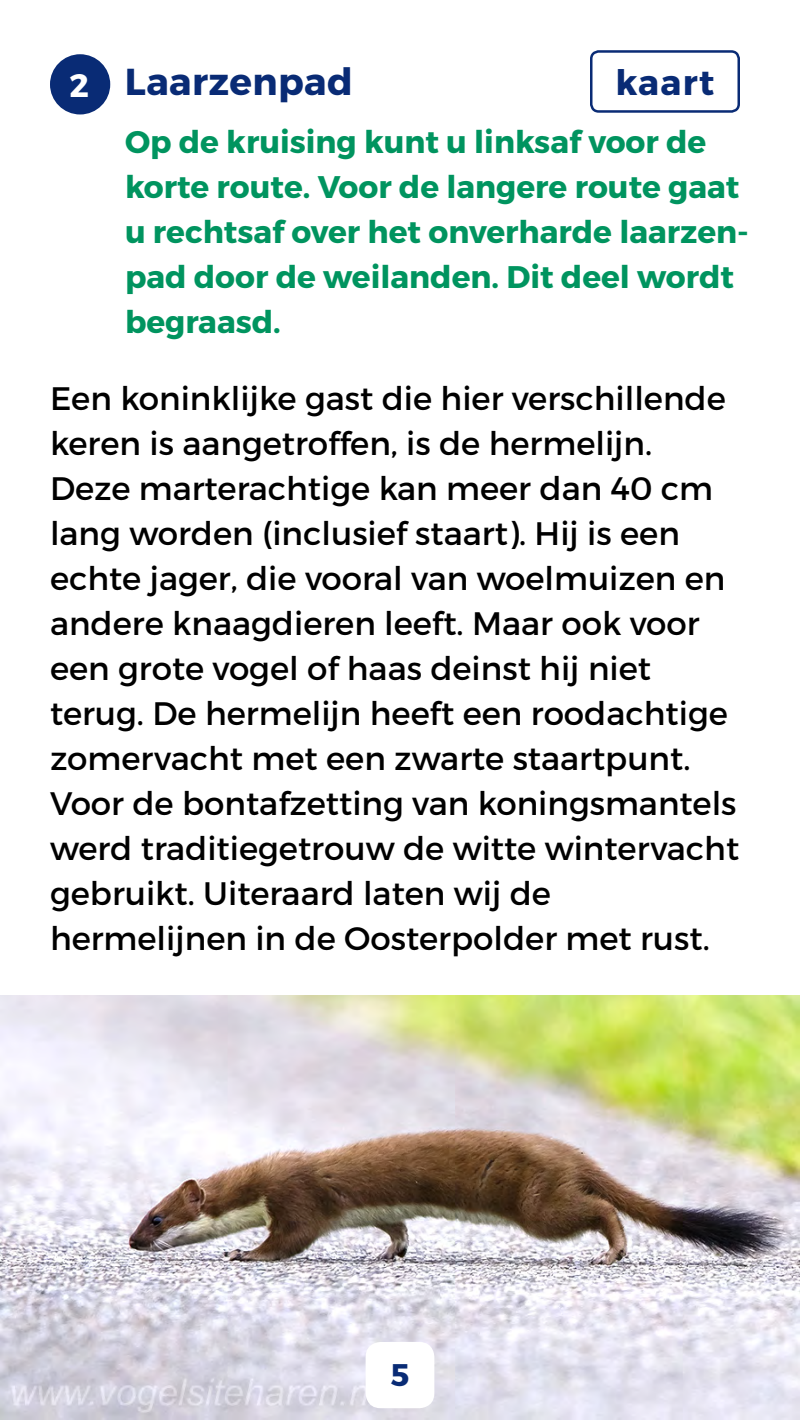
<style>
.page{position:relative;width:800px;height:1420px;background:#fff}
.page>*{position:absolute;margin:0;border:0;box-sizing:border-box;transform-origin:0 0}
.t1{font:700 37.5px "Montserrat";letter-spacing:.01em;color:#092b75}
.t2{font:700 35px "Montserrat";letter-spacing:.04em;color:#092b75}
.t3{font:32.5px/45px "Montserrat";color:#000}
.t4{font:700 31.25px/45px "Montserrat";color:#00945f}
.t5{font:700 31.25px "Montserrat";color:#092b75}
.s1{font-size:32.5px;color:#fff}
</style>
<div class="page">
<div style="left:50px;top:54px;width:60px;height:60px;background:#092b75;border-radius:50%"></div>
<div style="left:590px;top:50px;width:150px;height:63px;border:2px solid #092b75;border-radius:8px"></div>
<img style="left:0;top:995px;width:800px;height:425px">
<div style="left:366px;top:1342px;width:68px;height:66px;background:#fff;border-radius:15px"></div>
<p class="t1" style="left:70px;top:58px;width:285px"><span class="s1">2</span> Laarzenpad</p>
<p class="t2" style="left:615px;top:61px;width:101px">kaart</p>
<p class="t4" style="left:125px;top:119px;width:625px">Op de kruising kunt u linksaf voor de korte route. Voor de langere route gaat u rechtsaf over het onverharde laarzen&shy;pad door de weilanden. Dit deel wordt begraasd.</p>
<p class="t3" style="left:50px;top:376px;width:691px">Een koninklijke gast die hier verschillende keren is aangetroffen, is de hermelijn.<br>Deze marterachtige kan meer dan 40 cm lang worden (inclusief staart). Hij is een echte jager, die vooral van woelmuizen en andere knaagdieren leeft. Maar ook voor een grote vogel of haas deinst hij niet terug. De hermelijn heeft een roodachtige zomervacht met een zwarte staartpunt.<br>Voor de bontafzetting van koningsmantels werd traditiegetrouw de witte wintervacht gebruikt. Uiteraard laten wij de hermelijnen in de Oosterpolder met rust.</p>
<p class="t5" style="left:391px;top:1355px;width:20px">5</p>
</div>
